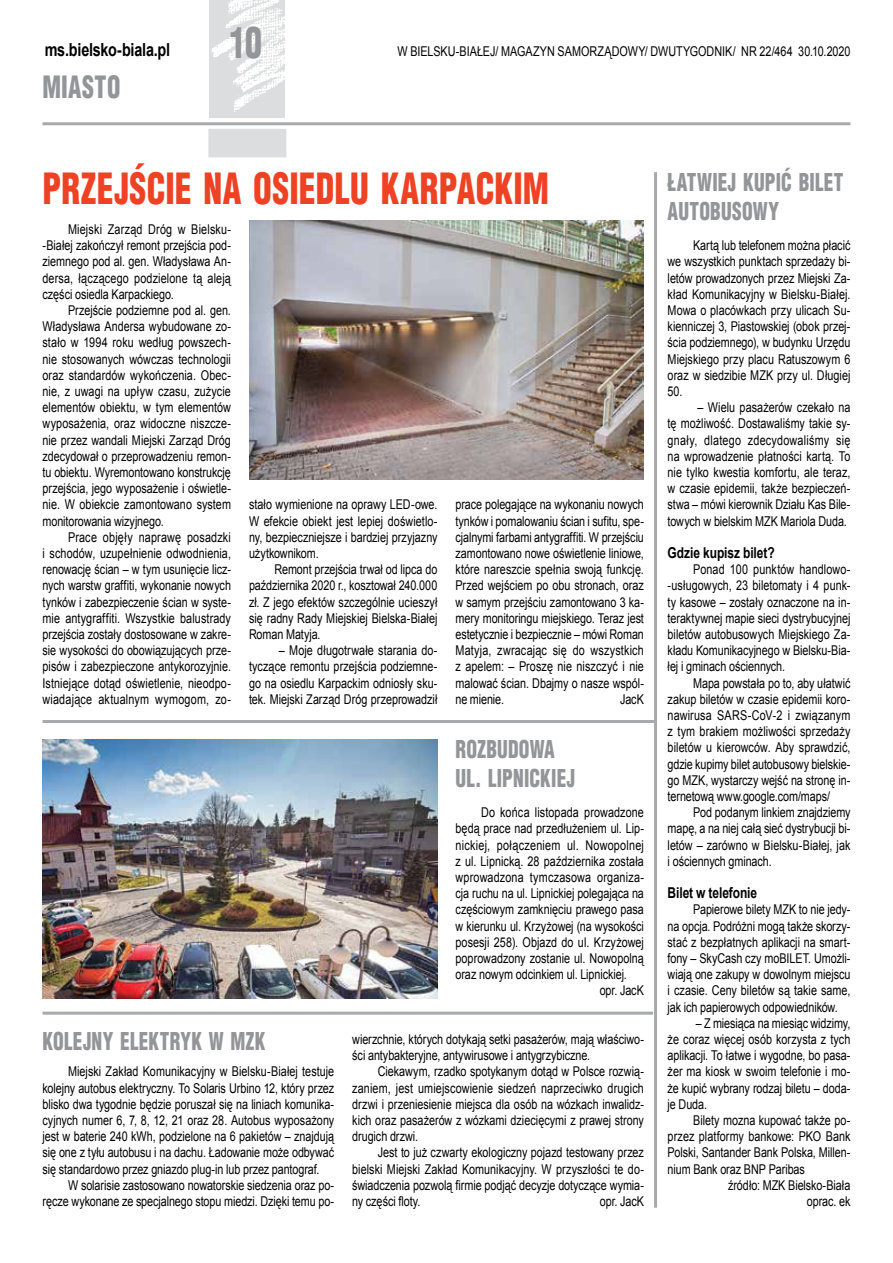
<style>
.page{position:relative;width:893px;height:1263px;background:#fff}
.page>*{position:absolute;margin:0;border:0;box-sizing:border-box;transform-origin:0 0}
.t1{font:900 42px "Switzerland Cond";letter-spacing:.01em;color:#ef4123;scale:.8 1}
.t2{font:900 42px "Switzerland Cond";color:#939598;scale:.8 1}
.t3{font:900 30px "Switzerland Cond";letter-spacing:.02em;color:#939598;scale:.8 1}
.t4{font:900 24px/28.8px "Switzerland Cond";letter-spacing:.01em;color:#939598;scale:.8 1}
.t5{font:700 18px "Arial";letter-spacing:-.015em;color:#000;scale:.8 1}
.t6{font:700 15px "Arial";letter-spacing:-.005em;color:#000;scale:.8 1}
.t7{font:13.5px/16.2px "Arial";letter-spacing:-.005em;color:#000;text-align:justify;scale:.8 1}
.t8{font:13.5px "Arial";letter-spacing:.025em;color:#000;scale:.8 1}
.t9{font:13.5px "Arial";letter-spacing:.02em;color:#000;scale:.8 1}
</style>
<div class="page">
<hr style="left:43px;top:122px;width:807px;height:3px;background:#a7a9ac">
<img style="left:209px;top:0;width:76px;height:118px">
<div style="left:208px;top:129px;width:78px;height:28px;background:#dcddde"></div>
<img style="left:249px;top:221px;width:395px;height:259px">
<hr style="left:43px;top:720px;width:611px;height:3px;background:#a7a9ac">
<hr style="left:654px;top:172px;width:3px;height:1036px;background:#a7a9ac">
<img style="left:43px;top:739px;width:394px;height:259px">
<hr style="left:43px;top:1012px;width:610px;height:3px;background:#a7a9ac">
<h3 class="t5" style="left:45px;top:37px;width:158px">ms.bielsko-biala.pl</h3>
<h2 class="t3" style="left:43px;top:68px;width:99px">MIASTO</h2>
<h1 class="t2" style="left:230px;top:16px;width:42px">10</h1>
<p class="t7" style="left:397px;top:43px;width:568px">W BIELSKU-BIAŁEJ/ MAGAZYN SAMORZĄDOWY/ DWUTYGODNIK/ NR 22/464 30.10.2020</p>
<h1 class="t1" style="left:43px;top:162px;width:635px">PRZEJŚCIE NA OSIEDLU KARPACKIM</h1>
<p class="t7" style="left:43px;top:221px;width:237px;text-indent:26px">Miejski Zarząd Dróg w Bielsku--Białej zakończył remont przejścia pod&shy;ziemnego pod al. gen. Władysława An&shy;dersa, łączącego podzielone tą aleją części osiedla Karpackiego.</p>
<p class="t7" style="left:43px;top:302px;width:237px;text-indent:26px">Przejście podziemne pod al. gen.<br>Władysława Andersa wybudowane zo&shy;stało w 1994 roku według powszech&shy;nie stosowanych wówczas technologii oraz standardów wykończenia. Obec&shy;nie, z uwagi na upływ czasu, zużycie elementów obiektu, w tym elementów wyposażenia, oraz widoczne niszcze&shy;nie przez wandali Miejski Zarząd Dróg zdecydował o przeprowadzeniu remon&shy;tu obiektu. Wyremontowano konstrukcję przejścia, jego wyposażenie i oświetle&shy;nie. W obiekcie zamontowano system monitorowania wizyjnego.</p>
<p class="t7" style="left:43px;top:529px;width:237px;text-indent:26px">Prace objęły naprawę posadzki i schodów, uzupełnienie odwodnienia, renowację ścian – w tym usunięcie licz&shy;nych warstw graffiti, wykonanie nowych tynków i zabezpieczenie ścian w syste&shy;mie antygraffiti. Wszystkie balustrady przejścia zostały dostosowane w zakre&shy;sie wysokości do obowiązujących prze&shy;pisów i zabezpieczone antykorozyjnie.<br>Istniejące dotąd oświetlenie, nieodpo&shy;wiadające aktualnym wymogom, zo-</p>
<p class="t7" style="left:249px;top:496px;width:237px">stało wymienione na oprawy LED-owe.<br>W efekcie obiekt jest lepiej doświetlo&shy;ny, bezpieczniejsze i bardziej przyjazny użytkownikom.</p>
<p class="t7" style="left:249px;top:561px;width:237px;text-indent:26px">Remont przejścia trwał od lipca do października 2020 r., kosztował 240.000 zł. Z jego efektów szczególnie ucieszył się radny Rady Miejskiej Bielska-Białej Roman Matyja.</p>
<p class="t7" style="left:249px;top:642px;width:237px;text-indent:30px">– Moje długotrwałe starania do&shy;tyczące remontu przejścia podziemne&shy;go na osiedlu Karpackim odniosły sku&shy;tek. Miejski Zarząd Dróg przeprowadził</p>
<p class="t7" style="left:455px;top:496px;width:237px">prace polegające na wykonaniu nowych tynków i pomalowaniu ścian i sufitu, spe&shy;cjalnymi farbami antygraffiti. W przejściu zamontowano nowe oświetlenie liniowe, które nareszcie spełnia swoją funkcję.<br>Przed wejściem po obu stronach, oraz w samym przejściu zamontowano 3 ka&shy;mery monitoringu miejskiego. Teraz jest estetycznie i bezpiecznie – mówi Roman Matyja, zwracając się do wszystkich z apelem: – Proszę nie niszczyć i nie malować ścian. Dbajmy o nasze wspól&shy;ne mienie.</p>
<p class="t7" style="left:620px;top:691px;width:31px">JacK</p>
<h3 class="t4" style="left:455px;top:734px;width:151px">ROZBUDOWA<br>UL. LIPNICKIEJ</h3>
<p class="t7" style="left:481px;top:804px;width:205px">Do końca listopada prowadzone</p>
<p class="t7" style="left:455px;top:820px;width:237px">będą prace nad przedłużeniem ul. Lip-</p>
<p class="t8" style="left:455px;top:836px;width:237px">nickiej, połączeniem ul. Nowopolnej</p>
<p class="t7" style="left:455px;top:853px;width:237px">z ul. Lipnicką. 28 października została</p>
<p class="t9" style="left:455px;top:868px;width:237px">wprowadzona tymczasowa organiza-</p>
<p class="t7" style="left:455px;top:885px;width:237px">cja ruchu na ul. Lipnickiej polegająca na</p>
<p class="t7" style="left:455px;top:901px;width:237px">częściowym zamknięciu prawego pasa</p>
<p class="t7" style="left:455px;top:918px;width:237px">w kierunku ul. Krzyżowej (na wysokości</p>
<p class="t7" style="left:455px;top:934px;width:237px">posesji 258). Objazd do ul. Krzyżowej</p>
<p class="t7" style="left:455px;top:950px;width:237px">poprowadzony zostanie ul. Nowopolną</p>
<p class="t7" style="left:455px;top:966px;width:216px">oraz nowym odcinkiem ul. Lipnickiej.</p>
<p class="t7" style="left:600px;top:982px;width:57px">opr. JacK</p>
<h3 class="t4" style="left:43px;top:1026px;width:280px">KOLEJNY ELEKTRYK W MZK</h3>
<p class="t7" style="left:43px;top:1063px;width:366px;text-indent:26px">Miejski Zakład Komunikacyjny w Bielsku-Białej testuje kolejny autobus elektryczny. To Solaris Urbino 12, który przez blisko dwa tygodnie będzie poruszał się na liniach komunika&shy;cyjnych numer 6, 7, 8, 12, 21 oraz 28. Autobus wyposażony jest w baterie 240 kWh, podzielone na 6 pakietów – znajdują się one z tyłu autobusu i na dachu. Ładowanie może odbywać się standardowo przez gniazdo plug-in lub przez pantograf.</p>
<p class="t7" style="left:43px;top:1177px;width:366px;text-align:right">W solarisie zastosowano nowatorskie siedzenia oraz po&shy;ręcze wykonane ze specjalnego stopu miedzi. Dzięki temu po-</p>
<p class="t7" style="left:352px;top:1031px;width:366px">wierzchnie, których dotykają setki pasażerów, mają właściwo&shy;ści antybakteryjne, antywirusowe i antygrzybiczne.</p>
<p class="t7" style="left:352px;top:1063px;width:366px;text-indent:26px">Ciekawym, rzadko spotykanym dotąd w Polsce rozwią&shy;zaniem, jest umiejscowienie siedzeń naprzeciwko drugich drzwi i przeniesienie miejsca dla osób na wózkach inwalidz&shy;kich oraz pasażerów z wózkami dziecięcymi z prawej strony drugich drzwi.</p>
<p class="t7" style="left:352px;top:1144px;width:366px;text-indent:26px">Jest to już czwarty ekologiczny pojazd testowany przez bielski Miejski Zakład Komunikacyjny. W przyszłości te do&shy;świadczenia pozwolą firmie podjąć decyzje dotyczące wymia&shy;ny części floty.</p>
<p class="t7" style="left:600px;top:1193px;width:57px">opr. JacK</p>
<h3 class="t4" style="left:668px;top:167px;width:221px">ŁATWIEJ KUPIĆ BILET<br>AUTOBUSOWY</h3>
<p class="t7" style="left:668px;top:237px;width:230px;text-indent:26px">Kartą lub telefonem można płacić we wszystkich punktach sprzedaży bi&shy;letów prowadzonych przez Miejski Za&shy;kład Komunikacyjny w Bielsku-Białej.<br>Mowa o placówkach przy ulicach Su&shy;kienniczej 3, Piastowskiej (obok przej&shy;ścia podziemnego), w budynku Urzędu Miejskiego przy placu Ratuszowym 6 oraz w siedzibie MZK przy ul. Długiej 50.</p>
<p class="t7" style="left:668px;top:399px;width:230px;text-indent:30px">– Wielu pasażerów czekało na tę możliwość. Dostawaliśmy takie sy&shy;gnały, dlatego zdecydowaliśmy się na wprowadzenie płatności kartą. To nie tylko kwestia komfortu, ale teraz, w czasie epidemii, także bezpieczeń&shy;stwa – mówi kierownik Działu Kas Bile&shy;towych w bielskim MZK Mariola Duda.</p>
<p class="t6" style="left:668px;top:542px;width:135px">Gdzie kupisz bilet?</p>
<p class="t7" style="left:668px;top:561px;width:230px;text-indent:26px">Ponad 100 punktów handlowo--usługowych, 23 biletomaty i 4 punk&shy;ty kasowe – zostały oznaczone na in&shy;teraktywnej mapie sieci dystrybucyjnej biletów autobusowych Miejskiego Za&shy;kładu Komunikacyjnego w Bielsku-Bia&shy;łej i gminach ościennych.</p>
<p class="t7" style="left:668px;top:675px;width:230px;text-indent:26px">Mapa powstała po to, aby ułatwić zakup biletów w czasie epidemii koro&shy;nawirusa SARS-CoV-2 i związanym z tym brakiem możliwości sprzedaży biletów u kierowców. Aby sprawdzić, gdzie kupimy bilet autobusowy bielskie&shy;go MZK, wystarczy wejść na stronę in&shy;ternetową www.google.com/maps/</p>
<p class="t7" style="left:668px;top:804px;width:230px;text-indent:26px">Pod podanym linkiem znajdziemy mapę, a na niej całą sieć dystrybucji bi&shy;letów – zarówno w Bielsku-Białej, jak i ościennych gminach.</p>
<p class="t6" style="left:668px;top:882px;width:114px">Bilet w telefonie</p>
<p class="t7" style="left:668px;top:901px;width:230px;text-indent:26px">Papierowe bilety MZK to nie jedy&shy;na opcja. Podróżni mogą także skorzy&shy;stać z bezpłatnych aplikacji na smart&shy;fony – SkyCash czy moBILET. Umożli&shy;wiają one zakupy w dowolnym miejscu i czasie. Ceny biletów są takie same, jak ich papierowych odpowiedników.</p>
<p class="t7" style="left:668px;top:1015px;width:230px;text-indent:28px">– Z miesiąca na miesiąc widzimy, że coraz więcej osób korzysta z tych aplikacji. To łatwe i wygodne, bo pasa&shy;żer ma kiosk w swoim telefonie i mo&shy;że kupić wybrany rodzaj biletu – doda&shy;je Duda.</p>
<p class="t7" style="left:693px;top:1112px;width:198px">Bilety mozna kupować także po-</p>
<p class="t7" style="left:668px;top:1128px;width:230px">przez platformy bankowe: PKO Bank</p>
<p class="t7" style="left:668px;top:1144px;width:230px">Polski, Santander Bank Polska, Millen-</p>
<p class="t7" style="left:668px;top:1161px;width:173px">nium Bank oraz BNP Paribas</p>
<p class="t7" style="left:728px;top:1177px;width:154px">źródło: MZK Bielsko-Biała</p>
<p class="t7" style="left:807px;top:1193px;width:56px">oprac. ek</p>
</div>
